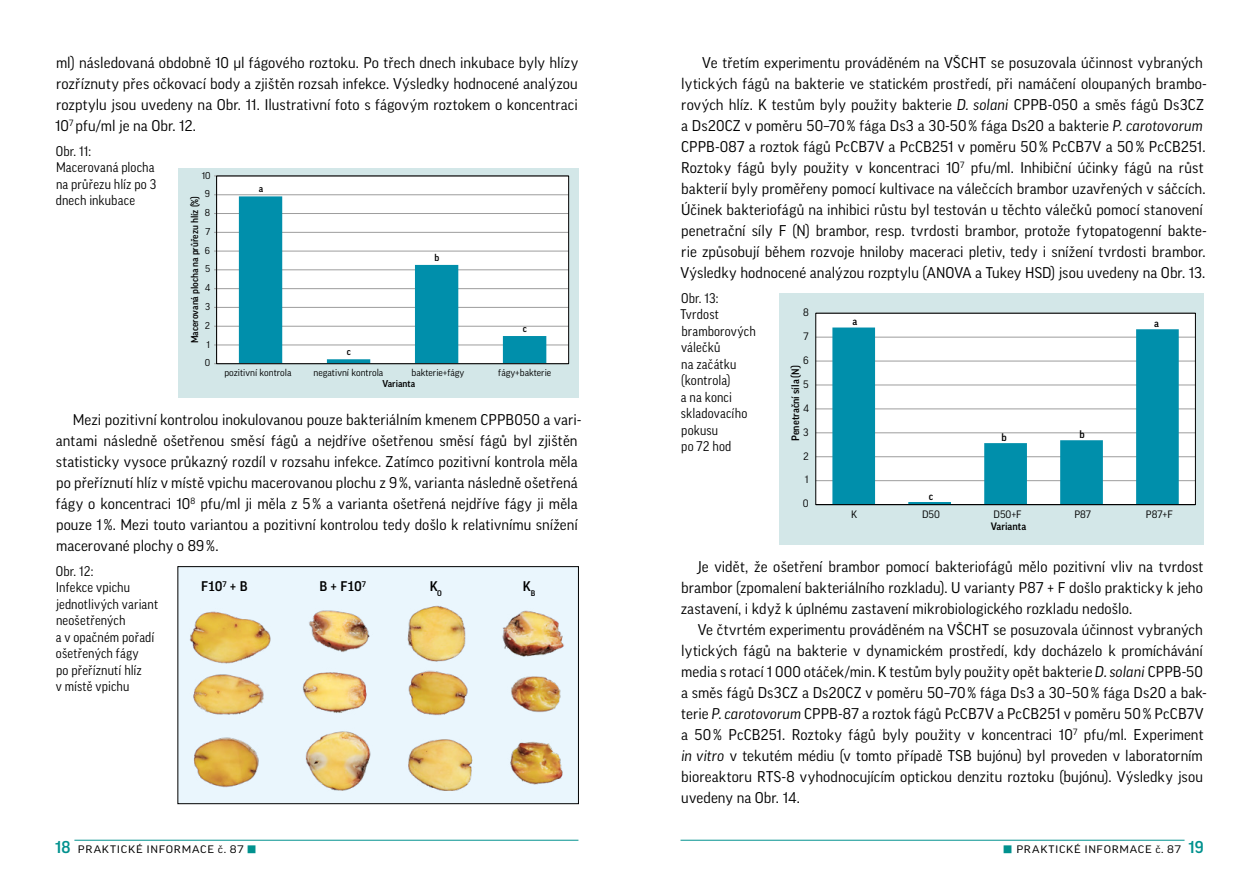
<style>
.page{position:relative;width:1259px;height:893px;background:#fff}
.page>*{position:absolute;margin:0;border:0;box-sizing:border-box;transform-origin:0 0}
.t1{font:15px/21px "Good Pro";letter-spacing:.005em;color:#000}
.t2{font:13.5px/16.5px "Good Pro Narr";letter-spacing:.01em;color:#000}
.t3{font:500 13.5px "Good Pro";color:#000}
.t4{font:expanded 10.5px "Good Pro";letter-spacing:.065em;color:#000}
.t5{font:500 10.35px "Good Pro";color:#000}
.t6{font:10.35px "Good Pro";color:#000}
.t7{font:9.6px "Good Pro";color:#000}
.t8{font:500 9.6px "Good Pro";color:#000}
.s1{font-style:italic}
.s2{font-weight:500;font-stretch:normal;font-size:16.5px;color:#00918e}
.s3{font-family:"Koz Go Pro";font-weight:800;font-stretch:normal;font-size:9.75px;color:#00918e}
</style>
<div class="page">
<div style="left:178px;top:168px;width:400px;height:230px;background:#d3e7e8"></div>
<div style="left:217px;top:176px;width:351px;height:188px;background:#fff"></div>
<hr style="left:217px;top:345px;width:351px;height:1px;background:#9d9d9d">
<hr style="left:217px;top:326px;width:351px;height:1px;background:#9d9d9d">
<hr style="left:217px;top:307px;width:351px;height:1px;background:#9d9d9d">
<hr style="left:217px;top:288px;width:351px;height:1px;background:#9d9d9d">
<hr style="left:217px;top:270px;width:351px;height:1px;background:#9d9d9d">
<hr style="left:217px;top:251px;width:351px;height:1px;background:#9d9d9d">
<hr style="left:217px;top:232px;width:351px;height:1px;background:#9d9d9d">
<hr style="left:217px;top:213px;width:351px;height:1px;background:#9d9d9d">
<hr style="left:217px;top:195px;width:351px;height:1px;background:#9d9d9d">
<svg style="left:239px;top:196px;width:307px;height:166px"></svg>
<div style="left:216px;top:176px;width:353px;height:188px;border:1px solid #000"></div>
<img style="left:180px;top:568px;width:396px;height:234px">
<div style="left:178px;top:566px;width:400px;height:238px;border:1px solid #000"></div>
<div style="left:779px;top:293px;width:424px;height:252px;background:#d3e7e8"></div>
<div style="left:816px;top:313px;width:379px;height:192px;background:#fff"></div>
<hr style="left:816px;top:480px;width:379px;height:1px;background:#9d9d9d">
<hr style="left:816px;top:456px;width:379px;height:1px;background:#9d9d9d">
<hr style="left:816px;top:433px;width:379px;height:1px;background:#9d9d9d">
<hr style="left:816px;top:409px;width:379px;height:1px;background:#9d9d9d">
<hr style="left:816px;top:385px;width:379px;height:1px;background:#9d9d9d">
<hr style="left:816px;top:361px;width:379px;height:1px;background:#9d9d9d">
<hr style="left:816px;top:337px;width:379px;height:1px;background:#9d9d9d">
<div style="left:815px;top:313px;width:380px;height:192px;border:1px solid #000"></div>
<svg style="left:832px;top:327px;width:346px;height:177px"></svg>
<hr style="left:816px;top:504px;width:379px;height:1px;background:#000">
<hr style="left:74px;top:840px;width:504px;height:1px;background:#00918e">
<hr style="left:680px;top:840px;width:504px;height:1px;background:#00918e">
<p class="t1" style="left:55px;top:52px;width:525px;text-align:justify">ml) následovaná obdobně 10 μl fágového roztoku. Po třech dnech inkubace byly hlízy rozříznuty přes očkovací body a zjištěn rozsah infekce. Výsledky hodnocené analýzou rozptylu jsou uvedeny na Obr. 11. Ilustrativní foto s fágovým roztokem o koncentraci 10<sup>7</sup> pfu/ml je na Obr. 12.</p>
<p class="t2" style="left:56px;top:143px;width:102px">Obr. 11:<br>Macerovaná plocha na průřezu hlíz po 3 dnech inkubace</p>
<p class="t7" style="left:202px;top:170px;width:10px">10</p>
<p class="t8" style="left:259px;top:183px;width:6px">a</p>
<p class="t7" style="left:205px;top:188px;width:7px">9</p>
<p class="t8" style="left:189px;top:343px;width:149px;rotate:-90deg">Macerovaná plocha na průřezu hlíz (%)</p>
<p class="t7" style="left:205px;top:207px;width:7px">8</p>
<p class="t7" style="left:205px;top:226px;width:6px">7</p>
<p class="t7" style="left:205px;top:245px;width:7px">6</p>
<p class="t8" style="left:434px;top:252px;width:6px">b</p>
<p class="t7" style="left:205px;top:263px;width:7px">5</p>
<p class="t7" style="left:205px;top:282px;width:7px">4</p>
<p class="t7" style="left:205px;top:301px;width:7px">3</p>
<p class="t7" style="left:205px;top:320px;width:7px">2</p>
<p class="t8" style="left:523px;top:323px;width:6px">c</p>
<p class="t7" style="left:206px;top:339px;width:5px">1</p>
<p class="t7" style="left:205px;top:357px;width:7px">0</p>
<p class="t8" style="left:347px;top:346px;width:6px">c</p>
<p class="t7" style="left:224px;top:367px;width:69px">pozitivní kontrola</p>
<p class="t7" style="left:314px;top:367px;width:71px">negativní kontrola</p>
<p class="t7" style="left:411px;top:367px;width:54px">bakterie+fágy</p>
<p class="t7" style="left:498px;top:367px;width:54px">fágy+bakterie</p>
<p class="t8" style="left:382px;top:378px;width:34px">Varianta</p>
<p class="t1" style="left:56px;top:409px;width:527px;text-indent:17px">Mezi pozitivní kontrolou inokulovanou pouze bakteriálním kmenem CPPB050 a vari&shy;antami následně ošetřenou směsí fágů a nejdříve ošetřenou směsí fágů byl zjištěn statisticky vysoce průkazný rozdíl v rozsahu infekce. Zatímco pozitivní kontrola měla po přeříznutí hlíz v místě vpichu macerovanou plochu z 9%, varianta následně ošetřená fágy o koncentraci 10<sup>8</sup> pfu/ml ji měla z 5% a varianta ošetřená nejdříve fágy ji měla pouze 1%. Mezi touto variantou a pozitivní kontrolou tedy došlo k relativnímu snížení macerované plochy o 89%.</p>
<p class="t2" style="left:56px;top:563px;width:104px">Obr. 12:<br>Infekce vpichu jednotlivých variant neošetřených<br>a v opačném pořadí ošetřených fágy<br>po přeříznutí hlíz<br>v místě vpichu</p>
<p class="t3" style="left:201px;top:579px;width:48px">F10<sup>7</sup> + B</p>
<p class="t3" style="left:319px;top:579px;width:48px">B + F10<sup>7</sup></p>
<p class="t3" style="left:430px;top:579px;width:14px">K<sub>O</sub></p>
<p class="t3" style="left:523px;top:579px;width:14px">K<sub>B</sub></p>
<p class="t1" style="left:680px;top:52px;width:527px;text-indent:22px">Ve třetím experimentu prováděném na VŠCHT se posuzovala účinnost vybraných lytických fágů na bakterie ve statickém prostředí, při namáčení oloupaných brambo&shy;rových hlíz. K testům byly použity bakterie <span class="s1">D. solani</span> CPPB-050 a směs fágů Ds3CZ a Ds20CZ v poměru 50–70% fága Ds3 a 30-50% fága Ds20 a bakterie <span class="s1">P. carotovorum </span>CPPB-087 a roztok fágů PcCB7V a PcCB251 v poměru 50% PcCB7V a 50% PcCB251.<br>Roztoky fágů byly použity v koncentraci 10<sup>7</sup> pfu/ml. Inhibiční účinky fágů na růst bakterií byly proměřeny pomocí kultivace na válečcích brambor uzavřených v sáčcích.<br>Účinek bakteriofágů na inhibici růstu byl testován u těchto válečků pomocí stanovení penetrační síly F (N) brambor, resp. tvrdosti brambor, protože fytopatogenní bakte&shy;rie způsobují během rozvoje hniloby maceraci pletiv, tedy i snížení tvrdosti brambor.<br>Výsledky hodnocené analýzou rozptylu (ANOVA a Tukey HSD) jsou uvedeny na Obr. 13.</p>
<p class="t2" style="left:680px;top:290px;width:77px">Obr. 13:<br>Tvrdost bramborových válečků<br>na začátku (kontrola)<br>a na konci skladovacího pokusu<br>po 72 hod</p>
<p class="t6" style="left:803px;top:306px;width:7px">8</p>
<p class="t5" style="left:852px;top:316px;width:6px">a</p>
<p class="t5" style="left:1154px;top:317px;width:6px">a</p>
<p class="t6" style="left:803px;top:330px;width:7px">7</p>
<p class="t6" style="left:803px;top:354px;width:7px">6</p>
<p class="t5" style="left:789px;top:441px;width:77px;rotate:-90deg">Penetrační síla (N)</p>
<p class="t6" style="left:803px;top:378px;width:7px">5</p>
<p class="t6" style="left:803px;top:402px;width:7px">4</p>
<p class="t6" style="left:803px;top:426px;width:7px">3</p>
<p class="t5" style="left:1001px;top:431px;width:7px">b</p>
<p class="t5" style="left:1079px;top:429px;width:7px">b</p>
<p class="t6" style="left:803px;top:450px;width:7px">2</p>
<p class="t6" style="left:804px;top:474px;width:5px">1</p>
<p class="t6" style="left:803px;top:498px;width:7px">0</p>
<p class="t5" style="left:928px;top:490px;width:6px">c</p>
<p class="t6" style="left:851px;top:509px;width:8px">K</p>
<p class="t6" style="left:922px;top:509px;width:19px">D50</p>
<p class="t6" style="left:993px;top:509px;width:30px">D50+F</p>
<p class="t6" style="left:1074px;top:509px;width:18px">P87</p>
<p class="t6" style="left:1146px;top:509px;width:28px">P87+F</p>
<p class="t5" style="left:990px;top:521px;width:37px">Varianta</p>
<p class="t1" style="left:680px;top:556px;width:524px;text-align:justify;text-indent:17px">Je vidět, že ošetření brambor pomocí bakteriofágů mělo pozitivní vliv na tvrdost brambor (zpomalení bakteriálního rozkladu). U varianty P87 + F došlo prakticky k jeho zastavení, i když k úplnému zastavení mikrobiologického rozkladu nedošlo.</p>
<p class="t1" style="left:681px;top:619px;width:527px;text-indent:17px">Ve čtvrtém experimentu prováděném na VŠCHT se posuzovala účinnost vybraných lytických fágů na bakterie v dynamickém prostředí, kdy docházelo k promíchávání media s rotací 1 000 otáček/min. K testům byly použity opět bakterie <span class="s1">D. solani</span> CPPB-50 a směs fágů Ds3CZ a Ds20CZ v poměru 50–70% fága Ds3 a 30–50% fága Ds20 a bak&shy;terie <span class="s1">P. carotovorum</span> CPPB-87 a roztok fágů PcCB7V a PcCB251 v poměru 50% PcCB7V a 50% PcCB251. Roztoky fágů byly použity v koncentraci 10<sup>7</sup> pfu/ml. Experiment <span class="s1">in vitro</span> v tekutém médiu (v tomto případě TSB bujónu) byl proveden v laboratorním bioreaktoru RTS-8 vyhodnocujícím optickou denzitu roztoku (bujónu). Výsledky jsou uvedeny na Obr. 14.</p>
<p class="t4" style="left:55px;top:843px;width:203px"><span class="s2">18</span> PRAKTICKÉ INFORMACE č. 87 <span class="s3">■</span></p>
<p class="t4" style="left:1003px;top:843px;width:202px"><span class="s3">■</span> PRAKTICKÉ INFORMACE č. 87 <span class="s2">19</span></p>
</div>
